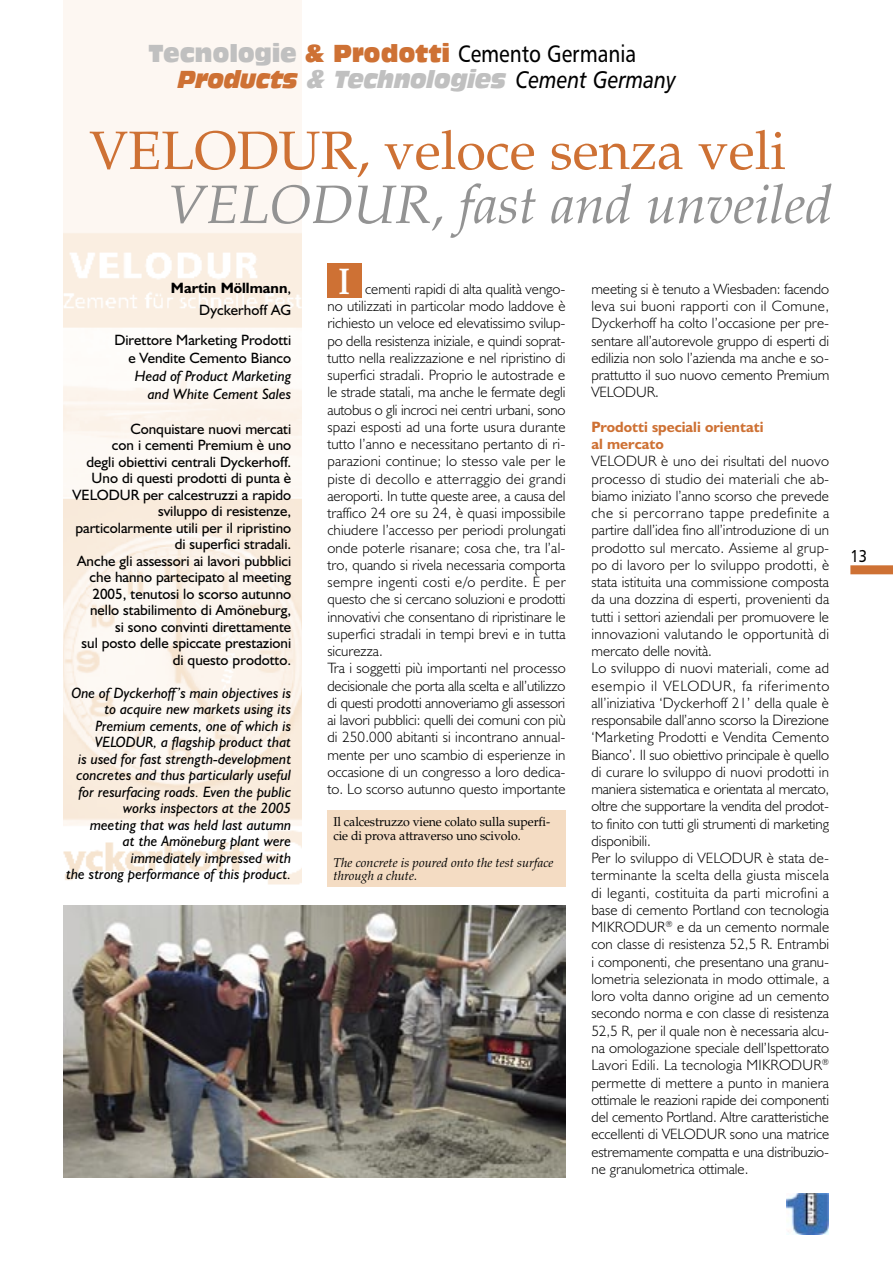
<style>
.page{position:relative;width:893px;height:1263px;background:#fff}
.page>*{position:absolute;margin:0;border:0;box-sizing:border-box;transform-origin:0 0}
.t1{font:54px "Palatino";color:#ce7134}
.t2{font:italic 54px "Palatino";color:#939393}
.t3{font:700 37.2px "Palatino";color:#fff;scale:.8 1}
.t4{font:24px "Humanist 777 BT Roman B";color:#000;scale:.85 1}
.t5{font:italic 24px "Antique Olive Nord";letter-spacing:-.01em;color:#c0c0c0;scale:.8 1}
.t6{font:17.25px "Humanist 777 BT Roman B";color:#000;scale:.85 1}
.t7{font:300 15px/17.2px "Humanist 521 BT";letter-spacing:.005em;color:#000}
.t8{font:15px/16.5px "Humanist 521 BT";color:#000;text-align:right}
.t9{font:italic 15px/16.5px "Humanist 521 BT";color:#000;text-align:right}
.t10{font:700 15px/17.2px "Humanist 521 BT";color:#ce7134}
.t11{font:700 15px/22.5px "Humanist 521 BT";color:#000;text-align:right}
.t12{font:12.75px/13.5px "Palatino";letter-spacing:-.01em;color:#000}
.t13{font:italic 12.75px/13.5px "Palatino";color:#000}
.s1{font-family:"Antique Olive Nord";color:#c0c0c0}
.s2{font-family:"Antique Olive Nord";color:#ce7134}
.s3{color:#ce7134}
.s4{font-family:"Humanist 777 BT Italic B";font-style:normal;color:#000}
.s5{font-weight:400}
</style>
<div class="page">
<img style="left:64px;top:0;width:238px;height:885px">
<div style="left:850px;top:565px;width:43px;height:9px;background:#ce7134"></div>
<img style="left:787px;top:1193px;width:41px;height:42px">
<div style="left:327px;top:263px;width:34px;height:34px;background:#ce7134"></div>
<img style="left:64px;top:906px;width:502px;height:272px">
<div style="left:327px;top:810px;width:239px;height:77px;background:#f4dcc3"></div>
<h3 class="t4" style="left:148px;top:39px;width:576px"><span class="s1">Tecnologie</span> <span class="s2">&amp; Prodotti</span> Cemento Germania</h3>
<h3 class="t5" style="left:178px;top:64px;width:624px"><span class="s3">Products</span> &amp; Technologies <span class="s4">Cement Germany</span></h3>
<h1 class="t1" style="left:89px;top:119px;width:698px">VELODUR, veloce senza veli</h1>
<h1 class="t2" style="left:167px;top:173px;width:667px">VELODUR, fast and unveiled</h1>
<p class="t11" style="left:171px;top:276px;width:122px">Martin Möllmann<span class="s5">,<br>Dyckerhoff AG</span></p>
<p class="t8" style="left:114px;top:331px;width:178px;line-height:18px">Direttore Marketing Prodotti e Vendite Cemento Bianco</p>
<p class="t9" style="left:135px;top:367px;width:158px;line-height:18px">Head of Product Marketing and White Cement Sales</p>
<p class="t8" style="left:73px;top:420px;width:220px">Conquistare nuovi mercati<br>con i cementi Premium è uno<br>degli obiettivi centrali Dyckerhoff.<br>Uno di questi prodotti di punta è<br>VELODUR per calcestruzzi a rapido sviluppo di resistenze, particolarmente utili per il ripristino di superfici stradali.<br>Anche gli assessori ai lavori pubblici che hanno partecipato al meeting<br>2005, tenutosi lo scorso autunno nello stabilimento di Amöneburg,<br>si sono convinti direttamente<br>sul posto delle spiccate prestazioni di questo prodotto.</p>
<p class="t9" style="left:66px;top:684px;width:227px">One of Dyckerhoff’s main objectives is to acquire new markets using its Premium cements, one of which is VELODUR, a flagship product that<br>is used for fast strength-development concretes and thus particularly useful for resurfacing roads. Even the public works inspectors at the 2005<br>meeting that was held last autumn<br>at the Amöneburg plant were immediately impressed with<br>the strong performance of this product.</p>
<h2 class="t3" style="left:339px;top:260px;width:16px">I</h2>
<p class="t7" style="left:327px;top:280px;width:240px;text-indent:38px">cementi rapidi di alta qualità vengo&shy;no utilizzati in particolar modo laddove è richiesto un veloce ed elevatissimo svilup&shy;po della resistenza iniziale, e quindi soprat&shy;tutto nella realizzazione e nel ripristino di superfici stradali. Proprio le autostrade e le strade statali, ma anche le fermate degli autobus o gli incroci nei centri urbani, sono spazi esposti ad una forte usura durante tutto l’anno e necessitano pertanto di ri&shy;parazioni continue; lo stesso vale per le piste di decollo e atterraggio dei grandi aeroporti. In tutte queste aree, a causa del traffico 24 ore su 24, è quasi impossibile chiudere l’accesso per periodi prolungati onde poterle risanare; cosa che, tra l’al&shy;tro, quando si rivela necessaria comporta sempre ingenti costi e/o perdite. È per questo che si cercano soluzioni e prodotti innovativi che consentano di ripristinare le superfici stradali in tempi brevi e in tutta sicurezza.<br>Tra i soggetti più importanti nel processo decisionale che porta alla scelta e all’utilizzo di questi prodotti annoveriamo gli assessori ai lavori pubblici: quelli dei comuni con più di 250.000 abitanti si incontrano annual&shy;mente per uno scambio di esperienze in occasione di un congresso a loro dedica&shy;to. Lo scorso autunno questo importante</p>
<p class="t12" style="left:333px;top:815px;width:218px">Il calcestruzzo viene colato sulla superfi&shy;cie di prova attraverso uno scivolo.</p>
<p class="t13" style="left:333px;top:856px;width:222px">The concrete is poured onto the test surface through a chute.</p>
<p class="t7" style="left:591px;top:280px;width:239px;text-align:justify">meeting si è tenuto a Wiesbaden: facendo leva sui buoni rapporti con il Comune, Dyckerhoff ha colto l’occasione per pre&shy;sentare all’autorevole gruppo di esperti di edilizia non solo l’azienda ma anche e so&shy;prattutto il suo nuovo cemento Premium VELODUR.</p>
<p class="t10" style="left:591px;top:418px;width:174px">Prodotti speciali orientati al mercato</p>
<p class="t7" style="left:591px;top:452px;width:239px">VELODUR è uno dei risultati del nuovo processo di studio dei materiali che ab&shy;biamo iniziato l’anno scorso che prevede che si percorrano tappe predefinite a partire dall’idea fino all’introduzione di un prodotto sul mercato. Assieme al grup&shy;po di lavoro per lo sviluppo prodotti, è stata istituita una commissione composta da una dozzina di esperti, provenienti da tutti i settori aziendali per promuovere le innovazioni valutando le opportunità di mercato delle novità.<br>Lo sviluppo di nuovi materiali, come ad esempio il VELODUR, fa riferimento all’iniziativa ‘Dyckerhoff 21’ della quale è responsabile dall’anno scorso la Direzione ‘Marketing Prodotti e Vendita Cemento Bianco’. Il suo obiettivo principale è quello di curare lo sviluppo di nuovi prodotti in maniera sistematica e orientata al mercato, oltre che supportare la vendita del prodot&shy;to finito con tutti gli strumenti di marketing disponibili.<br>Per lo sviluppo di VELODUR è stata de&shy;terminante la scelta della giusta miscela di leganti, costituita da parti microfini a base di cemento Portland con tecnologia MIKRODUR<sup>®</sup> e da un cemento normale con classe di resistenza 52,5 R. Entrambi i componenti, che presentano una granu&shy;lometria selezionata in modo ottimale, a loro volta danno origine ad un cemento secondo norma e con classe di resistenza 52,5 R, per il quale non è necessaria alcu&shy;na omologazione speciale dell’Ispettorato Lavori Edili. La tecnologia MIKRODUR<sup>® </sup>permette di mettere a punto in maniera ottimale le reazioni rapide dei componenti del cemento Portland. Altre caratteristiche eccellenti di VELODUR sono una matrice estremamente compatta e una distribuzio&shy;ne granulometrica ottimale.</p>
<p class="t6" style="left:850px;top:546px;width:21px">13</p>
</div>
